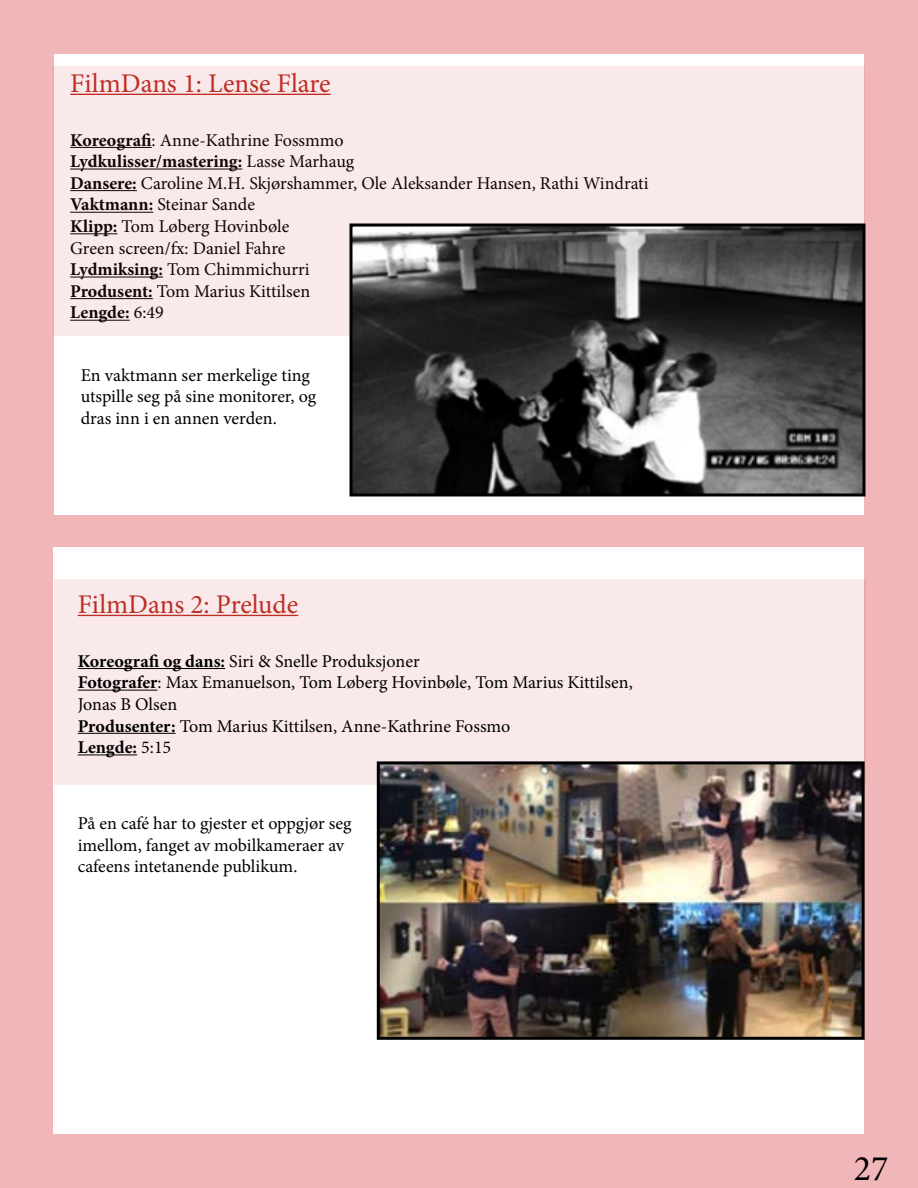
<style>
.page{position:relative;width:918px;height:1188px;background:#f0b6b8}
.page>*{position:absolute;margin:0;border:0;box-sizing:border-box;transform-origin:0 0}
.t1{font:36px "Minion Pro";color:#000}
.t2{font:27px "Minion Pro";color:#bd2f25}
.t3{font:18px/21.6px "Minion Pro";letter-spacing:-.005em;color:#000}
.s1{font-weight:700}
</style>
<div class="page">
<div style="left:54px;top:54px;width:810px;height:461px;background:#fff"></div>
<div style="left:53px;top:66px;width:812px;height:270px;background:#fae9ea"></div>
<img style="left:354px;top:228px;width:508px;height:264px">
<div style="left:350px;top:224px;width:516px;height:272px;border:3px solid #000"></div>
<div style="left:53px;top:547px;width:810px;height:587px;background:#fff"></div>
<div style="left:54px;top:580px;width:812px;height:205px;background:#fae9ea"></div>
<hr style="left:78px;top:615px;width:220px;height:1px;background:#bd2f25">
<hr style="left:78px;top:668px;width:147px;height:1px;background:#000">
<hr style="left:78px;top:690px;width:80px;height:1px;background:#000">
<hr style="left:78px;top:733px;width:98px;height:1px;background:#000">
<hr style="left:78px;top:754px;width:59px;height:1px;background:#000">
<img style="left:381px;top:765px;width:480px;height:271px">
<div style="left:377px;top:761px;width:488px;height:279px;border:3px solid #000"></div>
<h2 class="t2" style="left:70px;top:65px;width:262px">FilmDans 1: Lense Flare</h2>
<p class="t3" style="left:70px;top:129px;width:580px"><span class="s1">Koreografi</span>: Anne-Kathrine Fossmmo<br><span class="s1">Lydkulisser/mastering:</span> Lasse Marhaug<br><span class="s1">Dansere:</span> Caroline M.H. Skjørshammer, Ole Aleksander Hansen, Rathi Windrati <span class="s1">Vaktmann:</span> Steinar Sande<br><span class="s1">Klipp:</span> Tom Løberg Hovinbøle<br>Green screen/fx: Daniel Fahre<br><span class="s1">Lydmiksing:</span> Tom Chimmichurri<br><span class="s1">Produsent:</span> Tom Marius Kittilsen<br><span class="s1">Lengde:</span> 6:49</p>
<p class="t3" style="left:81px;top:364px;width:237px">En vaktmann ser merkelige ting utspille seg på sine monitorer, og dras inn i en annen verden.</p>
<h2 class="t2" style="left:78px;top:586px;width:222px">FilmDans 2: Prelude</h2>
<p class="t3" style="left:78px;top:650px;width:557px"><span class="s1">Koreografi og dans:</span> Siri &amp; Snelle Produksjoner<br><span class="s1">Fotografer</span>: Max Emanuelson, Tom Løberg Hovinbøle, Tom Marius Kittilsen, Jonas B Olsen<br><span class="s1">Produsenter:</span> Tom Marius Kittilsen, Anne-Kathrine Fossmo<br><span class="s1">Lengde:</span> 5:15</p>
<p class="t3" style="left:78px;top:813px;width:276px">På en café har to gjester et oppgjør seg imellom, fanget av mobilkameraer av cafeens intetanende publikum.</p>
<h1 class="t1" style="left:854px;top:1144px;width:36px">27</h1>
</div>
